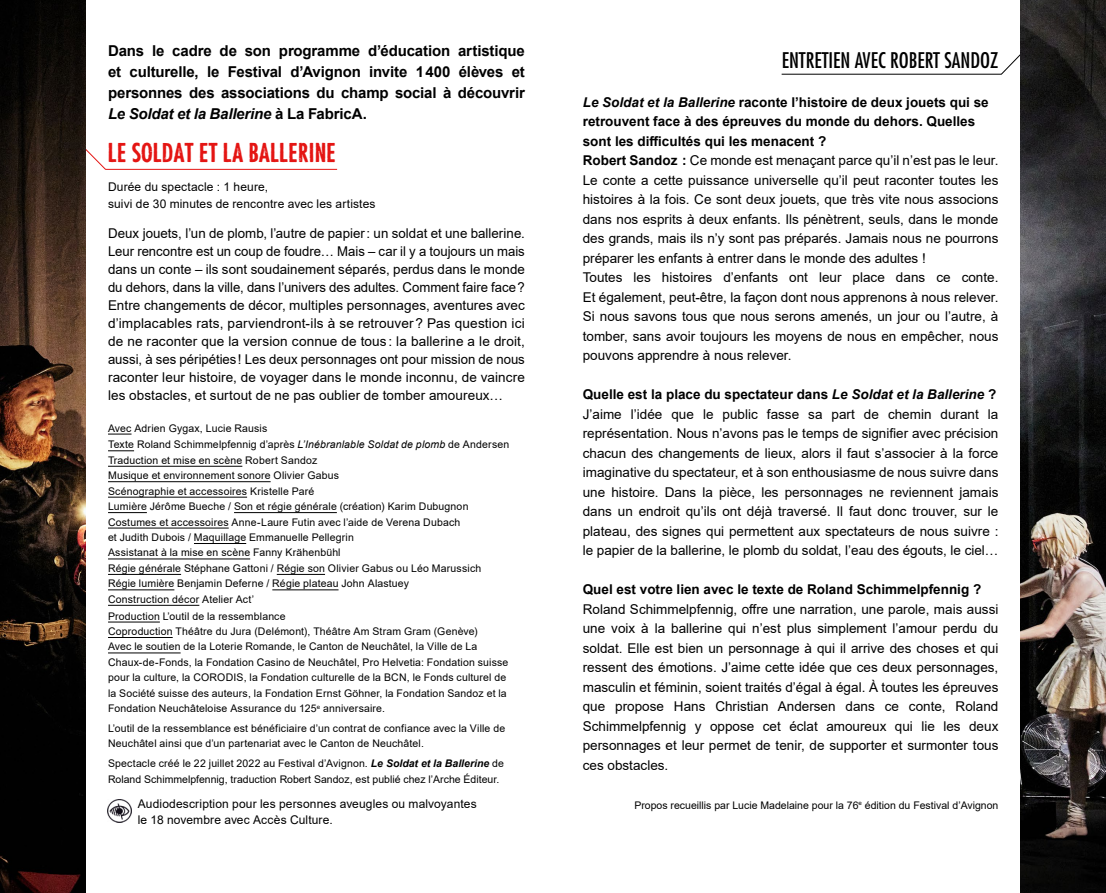
<style>
.page{position:relative;width:1106px;height:893px;background:#fff}
.page>*{position:absolute;margin:0;border:0;box-sizing:border-box;transform-origin:0 0}
.t1{font:25.5px "Futur Avignon CAP";color:#e41513}
.t2{font:condensed 21px "Futura LT";color:#000}
.t3{font:700 15px/21px "Arial";letter-spacing:-.01em;color:#000;text-align:justify}
.t4{font:13.5px/19.5px "Arial";color:#000;text-align:justify}
.t5{font:700 13.5px "Arial";color:#000}
.t6{font:12px/16.5px "Arial";letter-spacing:.01em;color:#000}
.t7{font:10.5px/15.5px "Arial";letter-spacing:.015em;color:#000}
.s1{font-style:italic}
.s2{font-weight:700;font-style:italic}
.s3{font-weight:700}
</style>
<div class="page">
<svg style="left:1000px;top:54px;width:20px;height:21px"></svg>
<hr style="left:781px;top:74px;width:220px;height:1px;background:#000">
<svg style="left:108px;top:434px;width:23px;height:1px"></svg>
<svg style="left:108px;top:450px;width:26px;height:1px"></svg>
<hr style="left:108px;top:466px;width:134px;height:1px;background:#000">
<hr style="left:108px;top:481px;width:163px;height:1px;background:#000">
<hr style="left:108px;top:497px;width:139px;height:1px;background:#000">
<hr style="left:108px;top:512px;width:39px;height:1px;background:#000">
<hr style="left:234px;top:512px;width:103px;height:1px;background:#000">
<hr style="left:108px;top:528px;width:121px;height:1px;background:#000">
<hr style="left:194px;top:543px;width:52px;height:1px;background:#000">
<hr style="left:108px;top:558px;width:142px;height:1px;background:#000">
<hr style="left:108px;top:574px;width:73px;height:1px;background:#000">
<hr style="left:277px;top:574px;width:48px;height:1px;background:#000">
<hr style="left:108px;top:589px;width:66px;height:1px;background:#000">
<hr style="left:272px;top:589px;width:66px;height:1px;background:#000">
<hr style="left:108px;top:605px;width:91px;height:1px;background:#000">
<hr style="left:108px;top:622px;width:52px;height:1px;background:#000">
<hr style="left:108px;top:637px;width:65px;height:1px;background:#000">
<hr style="left:108px;top:652px;width:73px;height:1px;background:#000">
<svg style="left:85px;top:141px;width:22px;height:29px"></svg>
<hr style="left:105px;top:169px;width:232px;height:1px;background:#e41513">
<img style="left:0;top:0;width:85px;height:893px">
<img style="left:1020px;top:0;width:86px;height:893px">
<img style="left:108px;top:799px;width:23px;height:24px">
<p class="t3" style="left:108px;top:40px;width:418px">Dans le cadre de son programme d’éducation artistique et culturelle, le Festival d’Avignon invite 1400 élèves et personnes des associations du champ social à découvrir <span class="s1">Le Soldat et la Ballerine</span> à La FabricA.</p>
<h1 class="t1" style="left:108px;top:137px;width:230px">LE SOLDAT ET LA BALLERINE</h1>
<p class="t6" style="left:108px;top:179px;width:269px">Durée du spectacle : 1 heure,<br>suivi de 30 minutes de rencontre avec les artistes</p>
<p class="t4" style="left:108px;top:225px;width:418px;line-height:18px">Deux jouets, l’un de plomb, l’autre de papier: un soldat et une ballerine.<br>Leur rencontre est un coup de foudre… Mais – car il y a toujours un mais dans un conte – ils sont soudainement séparés, perdus dans le monde du dehors, dans la ville, dans l’univers des adultes. Comment faire face?<br>Entre changements de décor, multiples personnages, aventures avec d’implacables rats, parviendront-ils à se retrouver? Pas question ici de ne raconter que la version connue de tous : la ballerine a le droit, aussi, à ses péripéties! Les deux personnages ont pour mission de nous raconter leur histoire, de voyager dans le monde inconnu, de vaincre les obstacles, et surtout de ne pas oublier de tomber amoureux…</p>
<p class="t7" style="left:108px;top:419px;width:403px;line-height:16.8px">Avec Adrien Gygax, Lucie Rausis<br>Texte Roland Schimmelpfennig d’après <span class="s1">L’Inébranlable Soldat de plomb</span> de Andersen</p>
<p class="t7" style="left:108px;top:452px;width:375px">Traduction et mise en scène Robert Sandoz<br>Musique et environnement sonore Olivier Gabus<br>Scénographie et accessoires Kristelle Paré<br>Lumière Jérôme Bueche / Son et régie générale (création) Karim Dubugnon Costumes et accessoires Anne-Laure Futin avec l’aide de Verena Dubach<br>et Judith Dubois / Maquillage Emmanuelle Pellegrin<br>Assistanat à la mise en scène Fanny Krähenbühl<br>Régie générale Stéphane Gattoni / Régie son Olivier Gabus ou Léo Marussich Régie lumière Benjamin Deferne / Régie plateau John Alastuey<br>Construction décor Atelier Act’</p>
<p class="t7" style="left:108px;top:608px;width:402px">Production L’outil de la ressemblance<br>Coproduction Théâtre du Jura (Delémont), Théâtre Am Stram Gram (Genève)<br>Avec le soutien de la Loterie Romande, le Canton de Neuchâtel, la Ville de La Chaux-de-Fonds, la Fondation Casino de Neuchâtel, Pro Helvetia: Fondation suisse pour la culture, la CORODIS, la Fondation culturelle de la BCN, le Fonds culturel de la Société suisse des auteurs, la Fondation Ernst Göhner, la Fondation Sandoz et la Fondation Neuchâteloise Assurance du 125<sup>e</sup> anniversaire.</p>
<p class="t7" style="left:108px;top:720px;width:399px">L’outil de la ressemblance est bénéficiaire d’un contrat de confiance avec la Ville de<br>Neuchâtel ainsi que d’un partenariat avec le Canton de Neuchâtel.</p>
<p class="t7" style="left:108px;top:756px;width:397px">Spectacle créé le 22 juillet 2022 au Festival d’Avignon. <span class="s2">Le Soldat et la Ballerine</span> de<br>Roland Schimmelpfennig, traduction Robert Sandoz, est publié chez l’Arche Éditeur.</p>
<p class="t6" style="left:138px;top:795px;width:340px">Audiodescription pour les personnes aveugles ou malvoyantes le 18 novembre avec Accès Culture.</p>
<h2 class="t2" style="left:781px;top:47px;width:218px">ENTRETIEN AVEC ROBERT SANDOZ</h2>
<p class="t4" style="left:583px;top:92px;width:417px;text-align:left"><span class="s2">Le Soldat et la Ballerine</span> <span class="s3">raconte l’histoire de deux jouets qui se retrouvent face à des épreuves du monde du dehors. Quelles sont les difficultés qui les menacent ?<br>Robert Sandoz :</span> Ce monde est menaçant parce qu’il n’est pas le leur.<br>Le conte a cette puissance universelle qu’il peut raconter toutes les histoires à la fois. Ce sont deux jouets, que très vite nous associons dans nos esprits à deux enfants. Ils pénètrent, seuls, dans le monde des grands, mais ils n’y sont pas préparés. Jamais nous ne pourrons préparer les enfants à entrer dans le monde des adultes !<br>Toutes les histoires d’enfants ont leur place dans ce conte.<br>Et également, peut-être, la façon dont nous apprenons à nous relever.<br>Si nous savons tous que nous serons amenés, un jour ou l’autre, à tomber, sans avoir toujours les moyens de nous en empêcher, nous pouvons apprendre à nous relever.</p>
<p class="t4" style="left:583px;top:385px;width:417px;text-align:left"><span class="s3">Quelle est la place du spectateur dans</span> <span class="s2">Le Soldat et la Ballerine</span> <span class="s3">?<br></span>J’aime l’idée que le public fasse sa part de chemin durant la représentation. Nous n’avons pas le temps de signifier avec précision chacun des changements de lieux, alors il faut s’associer à la force imaginative du spectateur, et à son enthousiasme de nous suivre dans une histoire. Dans la pièce, les personnages ne reviennent jamais dans un endroit qu’ils ont déjà traversé. Il faut donc trouver, sur le plateau, des signes qui permettent aux spectateurs de nous suivre : le papier de la ballerine, le plomb du soldat, l’eau des égouts, le ciel…</p>
<p class="t5" style="left:583px;top:580px;width:400px">Quel est votre lien avec le texte de Roland Schimmelpfennig ?</p>
<p class="t4" style="left:583px;top:599px;width:417px">Roland Schimmelpfennig, offre une narration, une parole, mais aussi une voix à la ballerine qui n’est plus simplement l’amour perdu du soldat. Elle est bien un personnage à qui il arrive des choses et qui ressent des émotions. J’aime cette idée que ces deux personnages, masculin et féminin, soient traités d’égal à égal. À toutes les épreuves que propose Hans Christian Andersen dans ce conte, Roland Schimmelpfennig y oppose cet éclat amoureux qui lie les deux personnages et leur permet de tenir, de supporter et surmonter tous ces obstacles.</p>
<p class="t7" style="left:634px;top:797px;width:365px">Propos recueillis par Lucie Madelaine pour la 76<sup>e</sup> édition du Festival d’Avignon</p>
</div>
